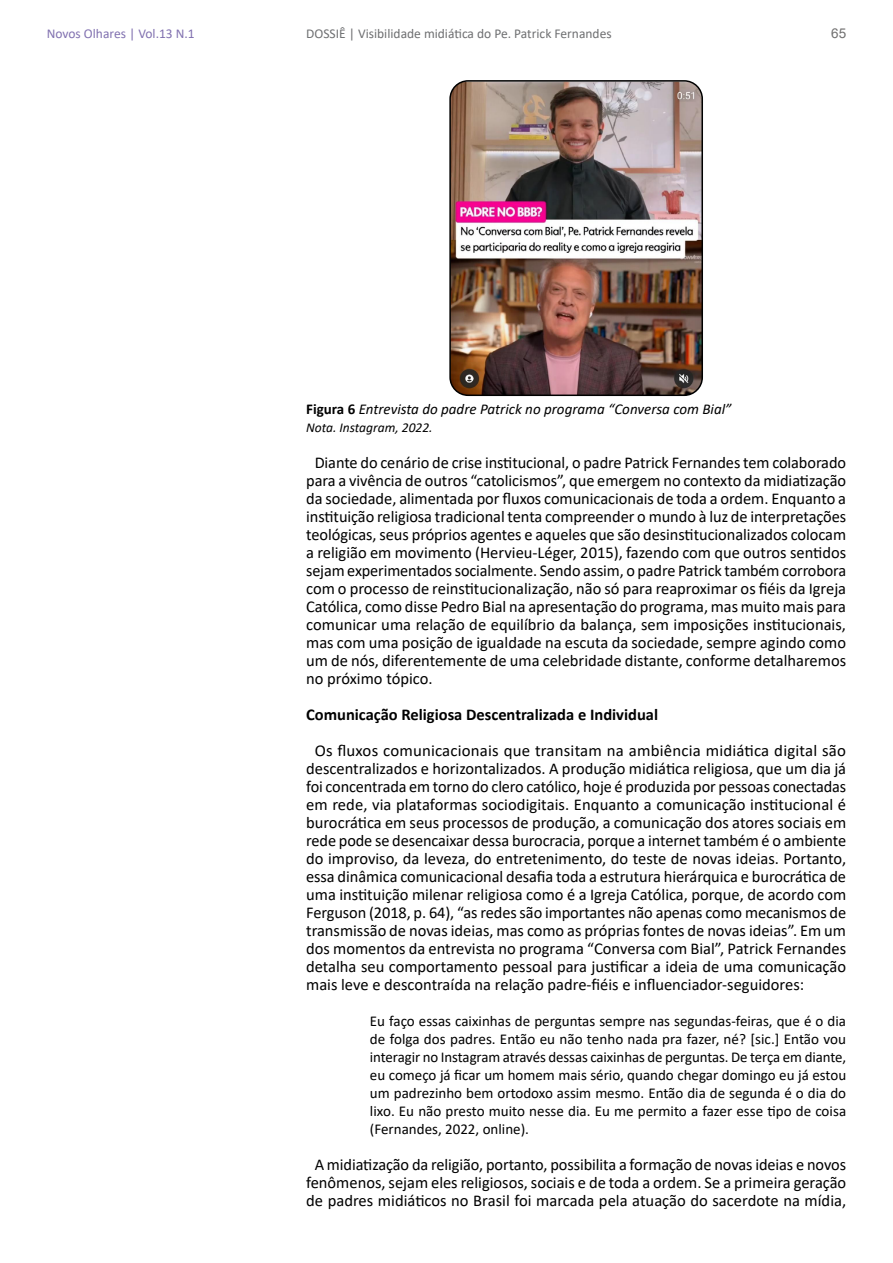
<style>
.page{position:relative;width:893px;height:1263px;background:#fff}
.page>*{position:absolute;margin:0;border:0;box-sizing:border-box;transform-origin:0 0}
.t1{font:16.5px/18px "Calibri";color:#000;text-align:justify}
.t2{font:700 16.5px "Calibri";color:#000}
.t3{font:15px/18px "Calibri";color:#000;text-align:justify}
.t4{font:italic 15px "Calibri";color:#000}
.t5{font:13.5px "Calibri";color:#6e6f71}
.t6{font:13.5px "Calibri";color:#8171b0}
.t7{font:italic 13.5px "Calibri";color:#000}
.t8{font:13.5px "Arial";color:#706f6f}
.s1{font-weight:700;font-style:normal}
</style>
<div class="page">
<img style="left:452px;top:83px;width:250px;height:312px">
<div style="left:449px;top:80px;width:254px;height:316px;border:2px solid #000;border-radius:18px"></div>
<p class="t6" style="left:47px;top:24px;width:150px">Novos Olhares | Vol.13 N.1</p>
<p class="t5" style="left:306px;top:24px;width:307px">DOSSIÊ | Visibilidade midiática do Pe. Patrick Fernandes</p>
<p class="t8" style="left:831px;top:24px;width:17px">65</p>
<p class="t4" style="left:306px;top:399px;width:427px"><span class="s1">Figura 6</span> Entrevista do padre Patrick no programa “Conversa com Bial”</p>
<p class="t7" style="left:306px;top:418px;width:128px">Nota. Instagram, 2022.</p>
<p class="t1" style="left:306px;top:453px;width:542px;text-indent:9px">Diante do cenário de crise institucional, o padre Patrick Fernandes tem colaborado para a vivência de outros “catolicismos”, que emergem no contexto da midiatização da sociedade, alimentada por fluxos comunicacionais de toda a ordem. Enquanto a instituição religiosa tradicional tenta compreender o mundo à luz de interpretações teológicas, seus próprios agentes e aqueles que são desinstitucionalizados colocam a religião em movimento (Hervieu-Léger, 2015), fazendo com que outros sentidos sejam experimentados socialmente. Sendo assim, o padre Patrick também corrobora com o processo de reinstitucionalização, não só para reaproximar os fiéis da Igreja Católica, como disse Pedro Bial na apresentação do programa, mas muito mais para comunicar uma relação de equilíbrio da balança, sem imposições institucionais, mas com uma posição de igualdade na escuta da sociedade, sempre agindo como um de nós, diferentemente de uma celebridade distante, conforme detalharemos no próximo tópico.</p>
<p class="t2" style="left:306px;top:703px;width:353px">Comunicação Religiosa Descentralizada e Individual</p>
<p class="t1" style="left:306px;top:741px;width:542px;text-indent:9px">Os fluxos comunicacionais que transitam na ambiência midiática digital são descentralizados e horizontalizados. A produção midiática religiosa, que um dia já foi concentrada em torno do clero católico, hoje é produzida por pessoas conectadas em rede, via plataformas sociodigitais. Enquanto a comunicação institucional é burocrática em seus processos de produção, a comunicação dos atores sociais em rede pode se desencaixar dessa burocracia, porque a internet também é o ambiente do improviso, da leveza, do entretenimento, do teste de novas ideias. Portanto, essa dinâmica comunicacional desafia toda a estrutura hierárquica e burocrática de uma instituição milenar religiosa como é a Igreja Católica, porque, de acordo com Ferguson (2018, p. 64), “as redes são importantes não apenas como mecanismos de transmissão de novas ideias, mas como as próprias fontes de novas ideias”. Em um dos momentos da entrevista no programa “Conversa com Bial”, Patrick Fernandes detalha seu comportamento pessoal para justificar a ideia de uma comunicação mais leve e descontraída na relação padre-fiéis e influenciador-seguidores:</p>
<p class="t3" style="left:370px;top:1012px;width:478px">Eu faço essas caixinhas de perguntas sempre nas segundas-feiras, que é o dia de folga dos padres. Então eu não tenho nada pra fazer, né? [sic.] Então vou interagir no Instagram através dessas caixinhas de perguntas. De terça em diante, eu começo já ficar um homem mais sério, quando chegar domingo eu já estou um padrezinho bem ortodoxo assim mesmo. Então dia de segunda é o dia do lixo. Eu não presto muito nesse dia. Eu me permito a fazer esse tipo de coisa (Fernandes, 2022, online).</p>
<p class="t1" style="left:306px;top:1155px;width:542px;text-align:center">A midiatização da religião, portanto, possibilita a formação de novas ideias e novos fenômenos, sejam eles religiosos, sociais e de toda a ordem. Se a primeira geração de padres midiáticos no Brasil foi marcada pela atuação do sacerdote na mídia,</p>
</div>
